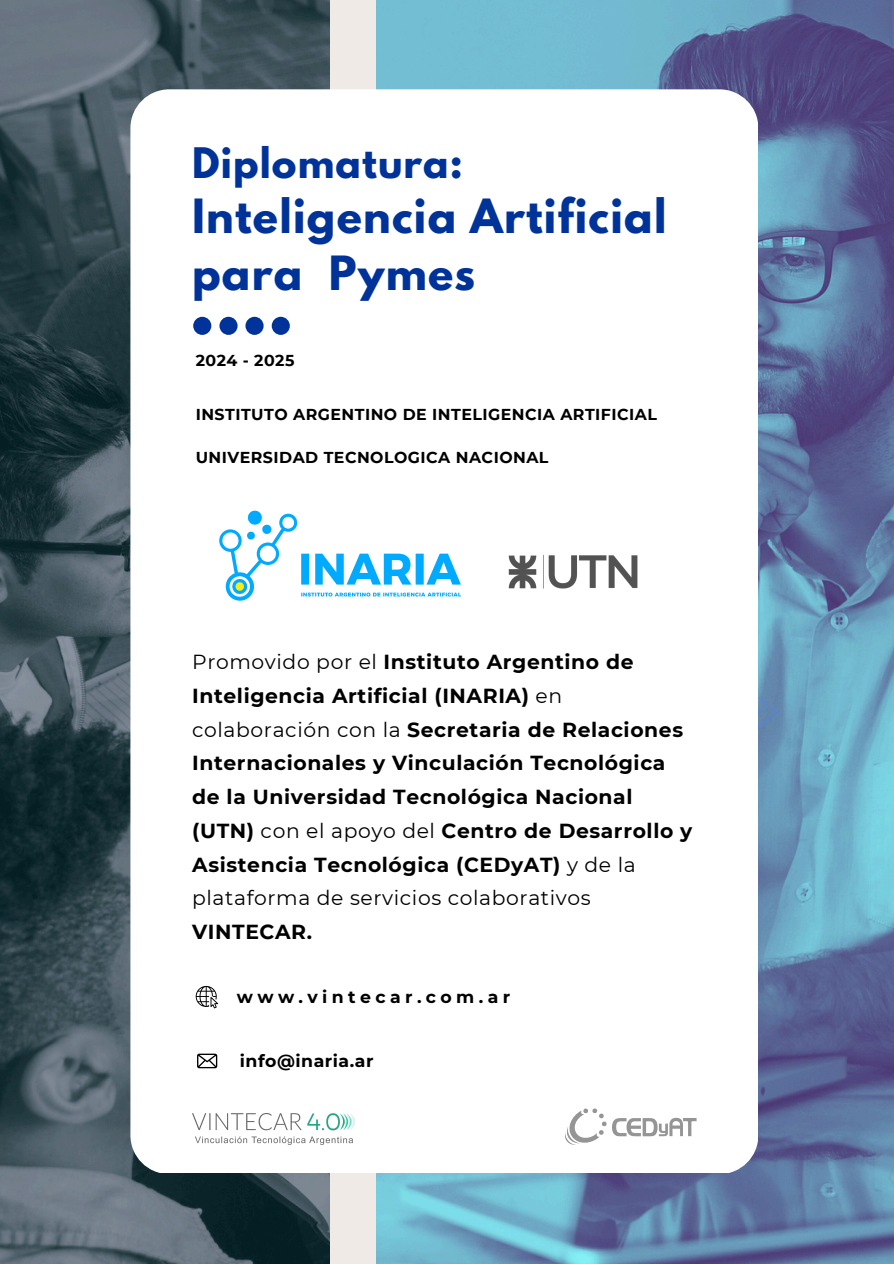
<style>
.page{position:relative;width:894px;height:1264px;background:#fff}
.page>*{position:absolute;margin:0;border:0;box-sizing:border-box;transform-origin:0 0}
.t1{font:700 41.7px/57.3px "League Spartan";letter-spacing:.03em;color:#039}
.t2{font:700 37.2px "League Spartan";letter-spacing:.03em;color:#039}
.t3{font:700 20.25px/33.8px "Montserrat";letter-spacing:.03em;color:#000}
.t4{font:700 17.25px "Montserrat";letter-spacing:.255em;color:#000}
.t5{font:700 17.25px "Montserrat";letter-spacing:.03em;color:#000}
.t6{font:700 15.75px "Montserrat";letter-spacing:.03em;color:#000}
.s1{font-weight:400}
</style>
<div class="page">
<img style="left:376px;top:0;width:517px;height:1263px">
<svg style="left:758px;top:685px;width:18px;height:54px"></svg>
<img style="left:0;top:0;width:329px;height:1263px">
<div style="left:130px;top:89px;width:628px;height:1084px;background:#fff;border-radius:39px"></div>
<img style="left:508px;top:554px;width:130px;height:35px">
<svg style="left:196px;top:985px;width:22px;height:23px"></svg>
<svg style="left:197px;top:1053px;width:20px;height:15px"></svg>
<div style="left:193px;top:317px;width:18px;height:18px;background:#039;border-radius:50%"></div>
<div style="left:219px;top:317px;width:18px;height:18px;background:#039;border-radius:50%"></div>
<div style="left:245px;top:317px;width:18px;height:18px;background:#039;border-radius:50%"></div>
<div style="left:271px;top:317px;width:19px;height:18px;background:#039;border-radius:50%"></div>
<svg style="left:219px;top:510px;width:242px;height:90px"></svg>
<svg style="left:565px;top:1108px;width:131px;height:36px"></svg>
<img style="left:192px;top:1113px;width:162px;height:31px">
<p class="t2" style="left:192px;top:144px;width:272px">Diplomatura:</p>
<p class="t1" style="left:192px;top:193px;width:475px">Inteligencia Artificial para Pymes</p>
<p class="t6" style="left:196px;top:351px;width:100px">2024 - 2025</p>
<h3 class="t6" style="left:196px;top:404px;width:462px">INSTITUTO ARGENTINO DE INTELIGENCIA ARTIFICIAL</h3>
<h3 class="t6" style="left:196px;top:447px;width:354px">UNIVERSIDAD TECNOLOGICA NACIONAL</h3>
<p class="t3" style="left:192px;top:645px;width:501px"><span class="s1">Promovido por el</span> Instituto Argentino de Inteligencia Artificial (INARIA) <span class="s1">en colaboración con la</span> Secretaria de Relaciones Internacionales y Vinculación Tecnológica de la Universidad Tecnológica Nacional (UTN) <span class="s1">con el apoyo del</span> Centro de Desarrollo y Asistencia Tecnológica (CEDyAT) <span class="s1">y de la plataforma de servicios colaborativos </span>VINTECAR.</p>
<p class="t4" style="left:237px;top:986px;width:275px">www.vintecar.com.ar</p>
<h2 class="t5" style="left:240px;top:1050px;width:135px">info@inaria.ar</h2>
</div>
